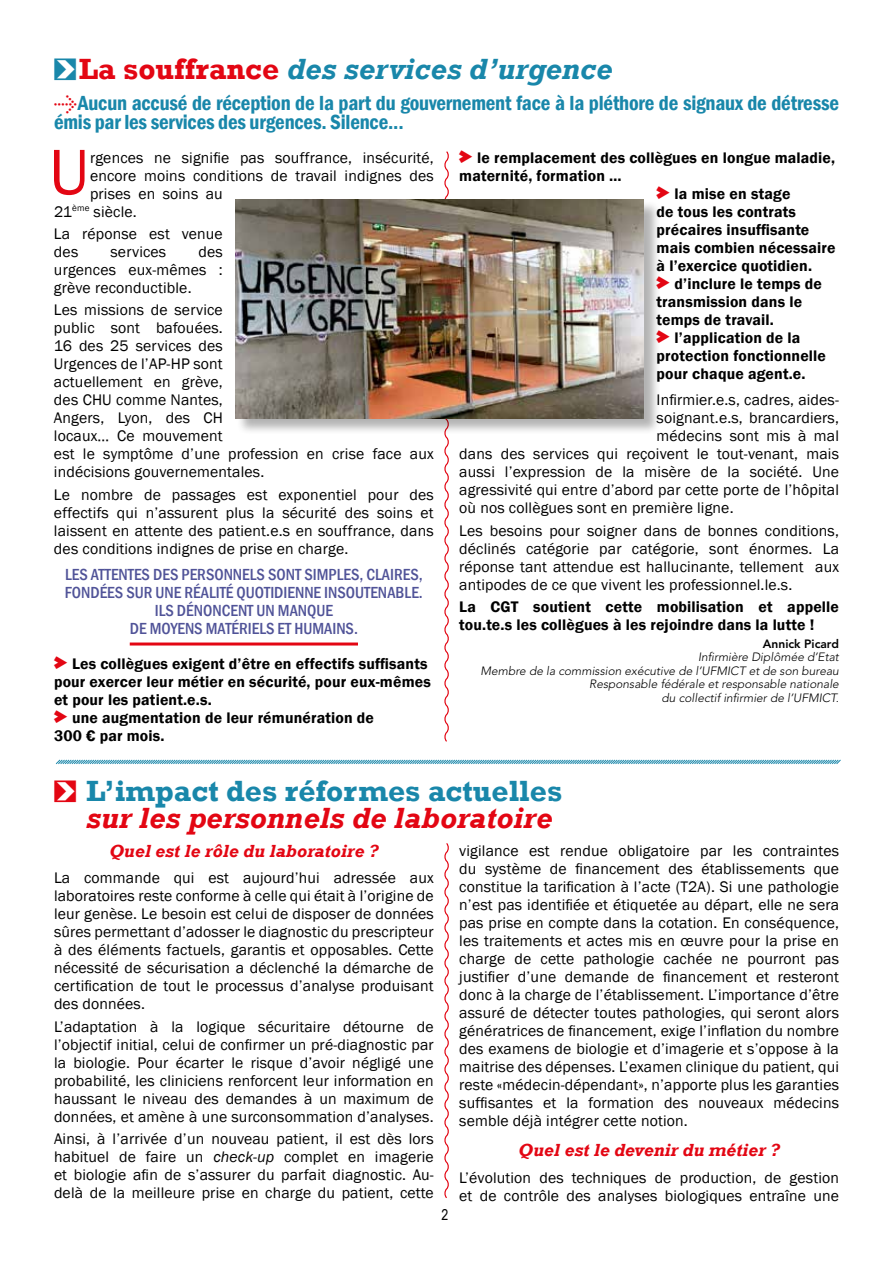
<style>
.page{position:relative;width:893px;height:1263px;background:#fff}
.page>*{position:absolute;margin:0;border:0;box-sizing:border-box;transform-origin:0 0}
.t1{font:66.45px "Franklin Gothic";color:#e30613}
.t2{font:italic 700 30px/27px "Rockwell";color:#e30613}
.t3{font:italic 700 30px "Rockwell";color:#1987aa}
.t4{font:600 condensed 21px/19.5px "Franklin Gothic";letter-spacing:-.01em;color:#1987aa}
.t5{font:italic 700 18px "Rockwell";color:#e30613}
.t6{font:500 condensed 16.5px/18px "Franklin Gothic";color:#505398;text-align:center}
.t7{font:15.75px/18px "Franklin Gothic";letter-spacing:.01em;color:#000;text-align:justify}
.t8{font:600 15.75px/18px "Franklin Gothic";letter-spacing:.01em;color:#000}
.t9{font:15px "Arial Narrow";color:#000}
.t10{font:italic 300 12px/13.5px "Avenir LT Std";color:#000;text-align:right}
.t11{font:800 12px "Avenir LT Std";color:#000}
.s1{font-family:"Arrowstfb";font-weight:400;font-style:normal;font-size:21px}
.s2{font-style:normal;color:#e30613}
.s3{font-family:"Arrowstfb";font-weight:400;font-stretch:normal;font-size:18px;color:#e30613}
.s4{font-family:"Arrowstfb";font-weight:400;color:#e30613}
.s5{font-style:normal;color:#1987aa}
.s6{font-style:italic}
</style>
<div class="page">
<hr style="left:130px;top:642px;width:228px;height:3px;background:#e30613">
<svg style="left:443px;top:151px;width:7px;height:591px"></svg>
<svg style="left:444px;top:843px;width:5px;height:355px"></svg>
<div style="left:236px;top:200px;width:425px;height:235px;background:#000;opacity:.3"></div>
<img style="left:236px;top:200px;width:408px;height:218px">
<svg style="left:55px;top:759px;width:786px;height:5px;background:#8fc4d5"></svg>
<h2 class="t3" style="left:54px;top:51px;width:559px"><span class="s1">F</span><span class="s2">La souffrance</span> des services d’urgence</h2>
<h3 class="t4" style="left:54px;top:93px;width:787px"><span class="s3">G</span>Aucun accusé de réception de la part du gouvernement face à la pléthore de signaux de détresse émis par les services des urgences. Silence...</h3>
<h1 class="t1" style="left:49px;top:131px;width:42px">U</h1>
<p class="t7" style="left:90px;top:149px;width:345px">rgences ne signifie pas souffrance, insécurité,</p>
<p class="t7" style="left:90px;top:167px;width:345px">encore moins conditions de travail indignes des</p>
<p class="t7" style="left:90px;top:185px;width:134px">prises en soins au</p>
<p class="t7" style="left:54px;top:203px;width:84px">21<sup>ème</sup> siècle.</p>
<p class="t7" style="left:54px;top:225px;width:170px">La réponse est venue des</p>
<p class="t7" style="left:54px;top:243px;width:170px;text-indent:144px">des urgences eux-mêmes : grève reconductible.</p>
<p class="t7" style="left:54px;top:301px;width:381px;text-align:left">Les missions de service<br>public sont bafouées.<br>16 des 25 services des<br>Urgences de l’AP-HP sont<br>actuellement en grève,<br>des CHU comme Nantes,<br>Angers, Lyon, des CH<br>locaux… Ce mouvement<br>est le symptôme d’une profession en crise face aux indécisions gouvernementales.</p>
<p class="t7" style="left:54px;top:486px;width:381px">Le nombre de passages est exponentiel pour des effectifs qui n’assurent plus la sécurité des soins et laissent en attente des patient.e.s en souffrance, dans des conditions indignes de prise en charge.</p>
<p class="t6" style="left:65px;top:565px;width:359px">LES ATTENTES DES PERSONNELS SONT SIMPLES, CLAIRES, FONDÉES SUR UNE RÉALITÉ QUOTIDIENNE INSOUTENABLE.<br>ILS DÉNONCENT UN MANQUE<br>DE MOYENS MATÉRIELS ET HUMAINS.</p>
<p class="t8" style="left:54px;top:655px;width:378px"><span class="s4">p</span> Les collègues exigent d’être en effectifs suffisants pour exercer leur métier en sécurité, pour eux-mêmes et pour les patient.e.s.<br><span class="s4">p</span> une augmentation de leur rémunération de<br>300 € par mois.</p>
<p class="t7" style="left:111px;top:243px;width:57px">services</p>
<p class="t8" style="left:459px;top:149px;width:377px"><span class="s4">p</span> le remplacement des collègues en longue maladie,</p>
<p class="t8" style="left:459px;top:167px;width:164px">maternité, formation …</p>
<p class="t8" style="left:657px;top:185px;width:135px"><span class="s4">p</span> la mise en stage</p>
<p class="t8" style="left:657px;top:203px;width:141px">de tous les contrats</p>
<p class="t8" style="left:657px;top:221px;width:154px">précaires insuffisante</p>
<p class="t8" style="left:657px;top:239px;width:180px">mais combien nécessaire</p>
<p class="t8" style="left:657px;top:257px;width:157px">à l’exercice quotidien.</p>
<p class="t8" style="left:657px;top:275px;width:167px"><span class="s4">p</span> d’inclure le temps de</p>
<p class="t8" style="left:657px;top:293px;width:147px">transmission dans le</p>
<p class="t8" style="left:657px;top:311px;width:119px">temps de travail.</p>
<p class="t8" style="left:657px;top:329px;width:145px"><span class="s4">p</span> l’application de la</p>
<p class="t8" style="left:657px;top:347px;width:171px">protection fonctionnelle</p>
<p class="t8" style="left:657px;top:365px;width:150px">pour chaque agent.e.</p>
<p class="t7" style="left:657px;top:391px;width:184px">Infirmier.e.s, cadres, aides-</p>
<p class="t7" style="left:657px;top:409px;width:184px">soignant.e.s, brancardiers,</p>
<p class="t7" style="left:657px;top:427px;width:184px">médecins sont mis à mal</p>
<p class="t7" style="left:459px;top:445px;width:381px">dans des services qui reçoivent le tout-venant, mais</p>
<p class="t7" style="left:459px;top:463px;width:381px">aussi l’expression de la misère de la société. Une</p>
<p class="t7" style="left:459px;top:481px;width:381px">agressivité qui entre d’abord par cette porte de l’hôpital</p>
<p class="t7" style="left:459px;top:499px;width:276px">où nos collègues sont en première ligne.</p>
<p class="t7" style="left:459px;top:522px;width:381px">Les besoins pour soigner dans de bonnes conditions, déclinés catégorie par catégorie, sont énormes. La réponse tant attendue est hallucinante, tellement aux antipodes de ce que vivent les professionnel.le.s.</p>
<p class="t8" style="left:459px;top:598px;width:381px">La CGT soutient cette mobilisation et appelle tou.te.s les collègues à les rejoindre dans la lutte !</p>
<p class="t11" style="left:763px;top:636px;width:78px">Annick Picard</p>
<p class="t10" style="left:481px;top:650px;width:360px">Infirmière Diplômée d’Etat<br>Membre de la commission exécutive de l’UFMICT et de son bureau Responsable fédérale et responsable nationale<br>du collectif infirmier de l’UFMICT.</p>
<h2 class="t2" style="left:86px;top:779px;width:478px;text-indent:-32px"><span class="s1">F</span> <span class="s5">L’impact des réformes actuelles </span>sur les personnels de laboratoire</h2>
<p class="t5" style="left:109px;top:840px;width:271px">Quel est le rôle du laboratoire ?</p>
<p class="t7" style="left:54px;top:869px;width:381px">La commande qui est aujourd’hui adressée aux laboratoires reste conforme à celle qui était à l’origine de leur genèse. Le besoin est celui de disposer de données sûres permettant d’adosser le diagnostic du prescripteur à des éléments factuels, garantis et opposables. Cette nécessité de sécurisation a déclenché la démarche de certification de tout le processus d’analyse produisant des données.</p>
<p class="t7" style="left:54px;top:1018px;width:381px">L’adaptation à la logique sécuritaire détourne de l’objectif initial, celui de confirmer un pré-diagnostic par la biologie. Pour écarter le risque d’avoir négligé une probabilité, les cliniciens renforcent leur information en haussant le niveau des demandes à un maximum de données, et amène à une surconsommation d’analyses.</p>
<p class="t7" style="left:54px;top:1130px;width:381px">Ainsi, à l’arrivée d’un nouveau patient, il est dès lors habituel de faire un <span class="s6">check-up</span> complet en imagerie et biologie afin de s’assurer du parfait diagnostic. Au&shy;delà de la meilleure prise en charge du patient, cette</p>
<p class="t9" style="left:442px;top:1203px;width:8px">2</p>
<p class="t7" style="left:459px;top:842px;width:381px">vigilance est rendue obligatoire par les contraintes du système de financement des établissements que constitue la tarification à l’acte (T2A). Si une pathologie n’est pas identifiée et étiquetée au départ, elle ne sera pas prise en compte dans la cotation. En conséquence, les traitements et actes mis en œuvre pour la prise en charge de cette pathologie cachée ne pourront pas justifier d’une demande de financement et resteront donc à la charge de l’établissement. L’importance d’être assuré de détecter toutes pathologies, qui seront alors génératrices de financement, exige l’inflation du nombre des examens de biologie et d’imagerie et s’oppose à la maitrise des dépenses. L’examen clinique du patient, qui reste «médecin-dépendant», n’apporte plus les garanties suffisantes et la formation des nouveaux médecins semble déjà intégrer cette notion.</p>
<p class="t5" style="left:518px;top:1139px;width:263px">Quel est le devenir du métier ?</p>
<p class="t7" style="left:459px;top:1169px;width:381px">L’évolution des techniques de production, de gestion et de contrôle des analyses biologiques entraîne une</p>
</div>
